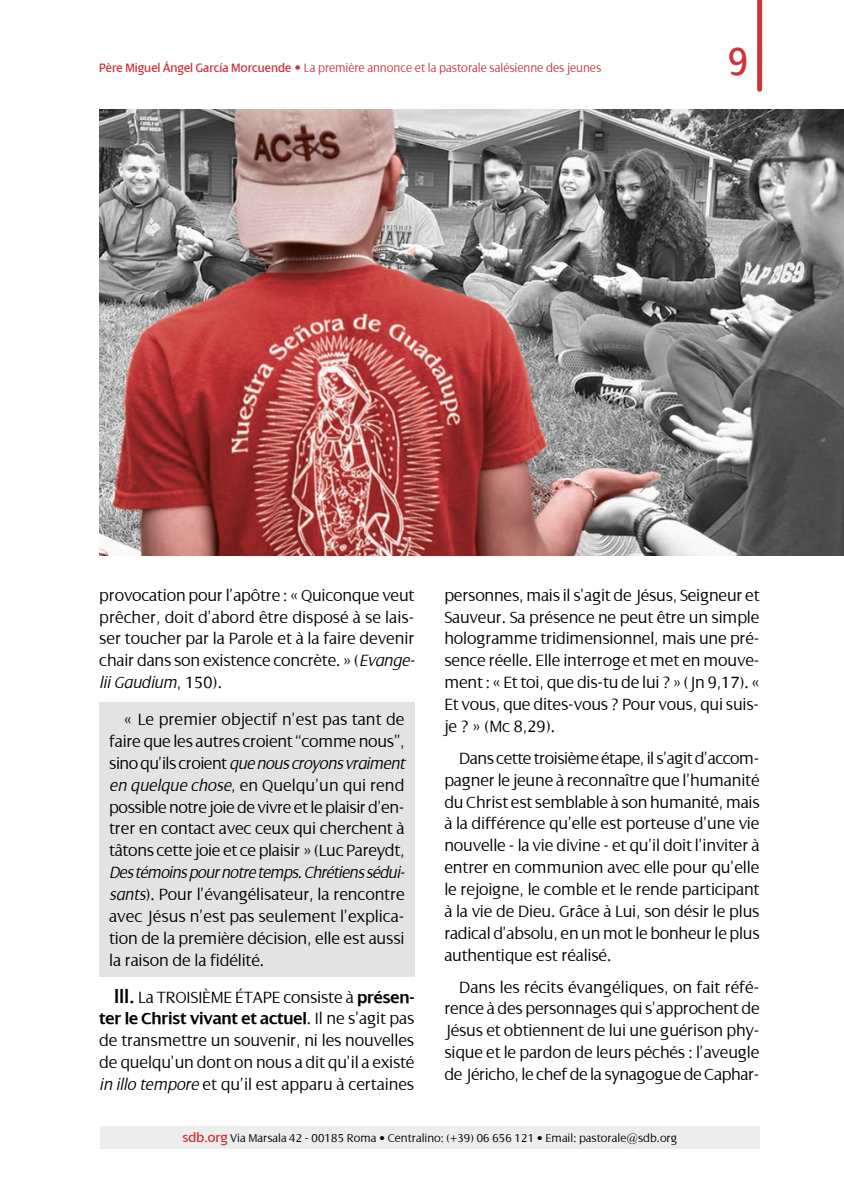
<style>
.page{position:relative;width:844px;height:1191px;background:#fff}
.page>*{position:absolute;margin:0;border:0;box-sizing:border-box;transform-origin:0 0}
.t1{font:42px "Dialog";color:#ce343a;scale:.9 1}
.t2{font:300 17.5px/21.9px "Dialog";letter-spacing:-.01em;color:#000;text-align:justify}
.t3{font:300 13.12px "Dialog";letter-spacing:-.005em;color:#ce343a;scale:.95 1}
.t4{font:300 12.25px "Dialog";color:#000}
.s1{font-weight:400}
.s2{font-weight:400;font-size:14px}
.s3{font-style:italic}
.s4{font-weight:400;font-size:21.88px}
.s5{font-weight:600}
.s6{font-weight:400;font-size:14px;color:#ce343a}
</style>
<div class="page">
<div style="left:100px;top:1126px;width:659px;height:22px;background:#ededed"></div>
<div style="left:99px;top:702px;width:315px;height:275px;background:#e3e3e3"></div>
<img style="left:99px;top:109px;width:744px;height:447px">
<svg style="left:757px;top:0;width:4px;height:89px"></svg>
<p class="t3" style="left:99px;top:60px;width:530px"><span class="s1">Père Miguel Ángel García Morcuende</span> <span class="s2">•</span> La première annonce et la pastorale salésienne des jeunes</p>
<h1 class="t1" style="left:728px;top:39px;width:23px">9</h1>
<p class="t2" style="left:99px;top:584px;width:317px">provocation pour l’apôtre : « Quiconque veut prêcher, doit d’abord être disposé à se lais&shy;ser toucher par la Parole et à la faire devenir chair dans son existence concrète. » (<span class="s3">Evange&shy;lii Gaudium</span>, 150).</p>
<p class="t2" style="left:109px;top:708px;width:297px;text-indent:15px">« Le premier objectif n’est pas tant de faire que les autres croient “comme nous”, sino qu’ils croient <span class="s3">que nous croyons vraiment en quelque chose</span>, en Quelqu’un qui rend possible notre joie de vivre et le plaisir d’en&shy;trer en contact avec ceux qui cherchent à tâtons cette joie et ce plaisir » (Luc Pareydt,</p>
<p class="t2" style="left:109px;top:861px;width:297px"><span class="s3">Des témoins pour notre temps. Chrétiens sédui&shy;sants</span>). Pour l’évangélisateur, la rencontre avec Jésus n’est pas seulement l’explica&shy;tion de la première décision, elle est aussi la raison de la fidélité.</p>
<p class="t2" style="left:99px;top:986px;width:316px;text-indent:15px"><span class="s4">III.</span> La TROISIÈME ÉTAPE consiste à <span class="s5">présen&shy;ter le Christ vivant et actuel</span>. Il ne s’agit pas de transmettre un souvenir, ni les nouvelles de quelqu’un dont on nous a dit qu’il a existé <span class="s3">in illo tempore</span> et qu’il est apparu à certaines</p>
<p class="t2" style="left:444px;top:584px;width:317px">personnes, mais il s’agit de Jésus, Seigneur et Sauveur. Sa présence ne peut être un simple hologramme tridimensionnel, mais une pré&shy;sence réelle. Elle interroge et met en mouve&shy;ment : « Et toi, que dis-tu de lui ? » (Jn 9,17). « Et vous, que dites-vous ? Pour vous, qui suis&shy;je ? » (Mc 8,29).</p>
<p class="t2" style="left:444px;top:747px;width:317px;text-indent:15px">Dans cette troisième étape, il s’agit d’accom&shy;pagner le jeune à reconnaître que l’humanité du Christ est semblable à son humanité, mais à la différence qu’elle est porteuse d’une vie nouvelle - la vie divine - et qu’il doit l’inviter à entrer en communion avec elle pour qu’elle le rejoigne, le comble et le rende participant à la vie de Dieu. Grâce à Lui, son désir le plus radical d’absolu, en un mot le bonheur le plus authentique est réalisé.</p>
<p class="t2" style="left:444px;top:976px;width:317px;text-indent:15px">Dans les récits évangéliques, on fait réfé&shy;rence à des personnages qui s’approchent de Jésus et obtiennent de lui une guérison phy&shy;sique et le pardon de leurs péchés : l’aveugle de Jéricho, le chef de la synagogue de Caphar-</p>
<p class="t4" style="left:182px;top:1131px;width:496px"><span class="s6">sdb.org</span> Via Marsala 42 - 00185 Roma • Centralino: (+39) 06 656 121 • Email: pastorale@sdb.org</p>
</div>
